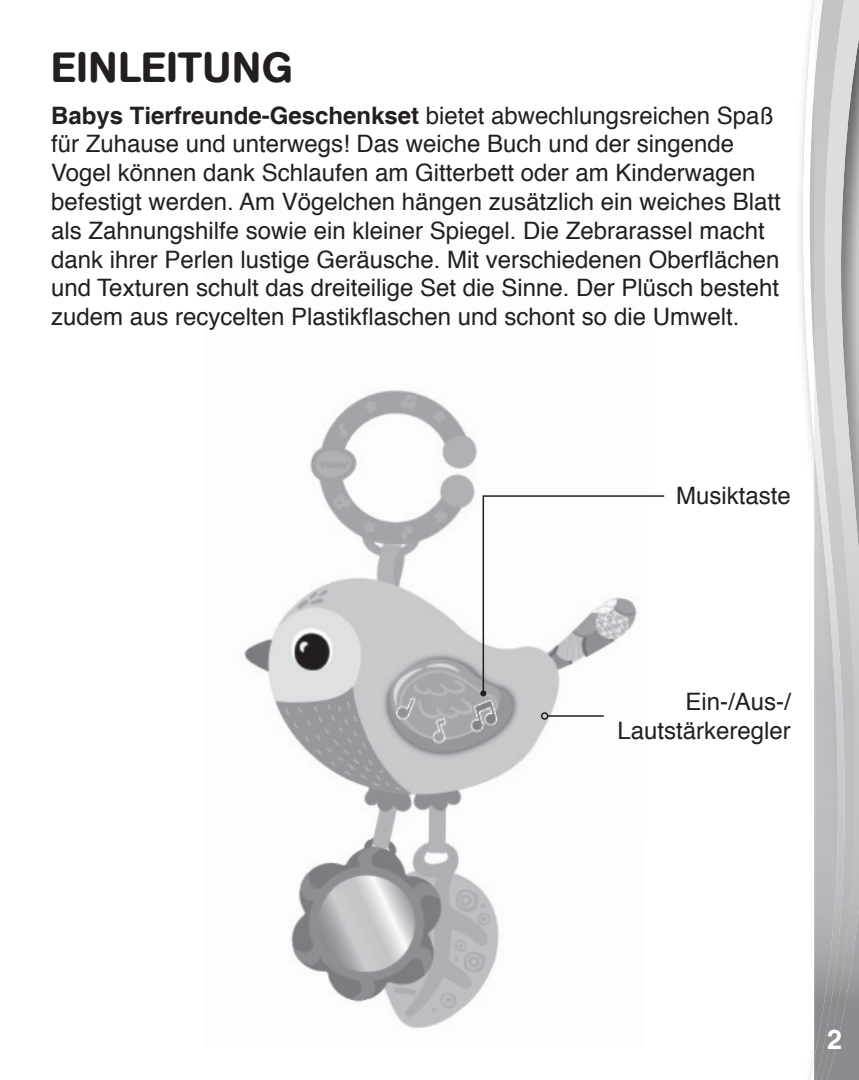
<style>
.page{position:relative;width:859px;height:1080px;background:#fff}
.page>*{position:absolute;margin:0;border:0;box-sizing:border-box;transform-origin:0 0}
.LF_Title_01{font:500 42px "AG Book Rounded";letter-spacing:.02em;color:#231f20}
.t1{font:700 27px "Helvetica";color:#fff}
.LF_Text_01{font:24px/28.8px "Helvetica";color:#231f20}
.s1{font-weight:700}
</style>
<div class="page">
<img style="left:243px;top:390px;width:315px;height:639px">
<svg style="left:480px;top:495px;width:185px;height:201px"></svg>
<svg style="left:802px;top:0;width:12px;height:1080px"></svg>
<img style="left:858px;top:0;width:1px;height:1080px">
<img style="left:847px;top:0;width:11px;height:1080px">
<img style="left:814px;top:0;width:33px;height:1080px">
<hr style="left:548px;top:715px;width:56px;height:2px;background:#231f20">
<div style="left:541px;top:712px;width:7px;height:8px;border:2px solid #231f20;border-radius:50%"></div>
<p class="LF_Title_01" style="left:51px;top:43px;width:243px">EINLEITUNG</p>
<p class="LF_Text_01" style="left:51px;top:102px;width:731px"><span class="s1">Babys Tierfreunde-Geschenkset</span> bietet abwechlungsreichen Spaß für Zuhause und unterwegs! Das weiche Buch und der singende Vogel können dank Schlaufen am Gitterbett oder am Kinderwagen befestigt werden. Am Vögelchen hängen zusätzlich ein weiches Blatt als Zahnungshilfe sowie ein kleiner Spiegel. Die Zebrarassel macht dank ihrer Perlen lustige Geräusche. Mit verschiedenen Oberflächen und Texturen schult das dreiteilige Set die Sinne. Der Plüsch besteht zudem aus recycelten Plastikflaschen und schont so die Umwelt.</p>
<p class="LF_Text_01" style="left:676px;top:482px;width:116px">Musiktaste</p>
<p class="LF_Text_01" style="left:617px;top:688px;width:175px;text-align:right">Ein-/Aus-/<br>Lautstärkeregler</p>
<p class="t1" style="left:827px;top:1023px;width:17px">2</p>
</div>
